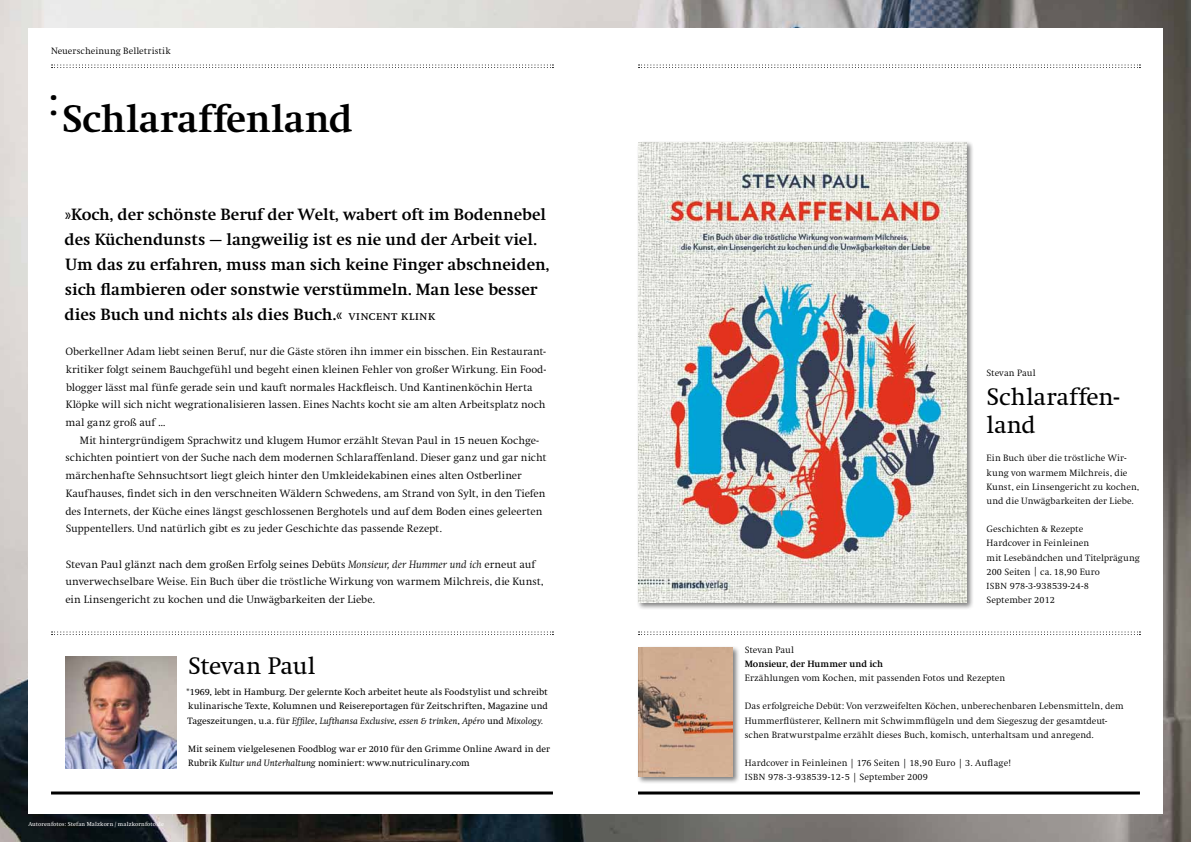
<style>
.page{position:relative;width:1191px;height:842px;background:#fff}
.page>*{position:absolute;margin:0;border:0;box-sizing:border-box;transform-origin:0 0}
.t1{font:700 40px "Swift EF";color:#000}
.t2{font:25px/28.4px "Swift EF";letter-spacing:-.005em;color:#000}
.t3{font:700 17px/24.8px "Swift EF";color:#000}
.t4{font:300 11px/17.7px "Swift EF";letter-spacing:.005em;color:#000}
.t5{font:300 9.5px/14.2px "Swift EF";letter-spacing:.01em;color:#000}
.t6{font:9.5px/14.2px "Swift EF";letter-spacing:.01em;color:#000;text-align:justify}
.t7{font:700 9.5px "Swift EF";color:#000}
.t8{font:6px "Swift EF";letter-spacing:.02em;color:#fff}
.s1{font-family:"Swift SCEF";font-weight:400;font-size:13.5px}
.s2{font-style:italic}
.s3{font-size:9.2px}
</style>
<div class="page">
<img style="left:0;top:0;width:1191px;height:842px">
<div style="left:28px;top:28px;width:1134px;height:786px;background:#fff"></div>
<hr style="left:51px;top:791px;width:502px;height:3px;background:#000">
<hr style="left:638px;top:791px;width:502px;height:3px;background:#000">
<svg style="left:638px;top:631px;width:502px;height:4px"></svg>
<svg style="left:52px;top:631px;width:501px;height:4px"></svg>
<svg style="left:52px;top:64px;width:501px;height:4px"></svg>
<svg style="left:638px;top:64px;width:502px;height:4px"></svg>
<div style="left:636px;top:141px;width:338px;height:470px;background:#000;opacity:.5"></div>
<img style="left:638px;top:142px;width:328px;height:461px">
<img style="left:65px;top:656px;width:112px;height:112px">
<div style="left:636px;top:645px;width:103px;height:139px;background:#000;opacity:.5"></div>
<img style="left:638px;top:647px;width:94px;height:130px">
<p class="t5" style="left:51px;top:44px;width:121px">Neuerscheinung Belletristik</p>
<h1 class="t1" style="left:48px;top:97px;width:306px">:Schlaraffenland</h1>
<p class="t3" style="left:65px;top:203px;width:486px">»Koch, der schönste Beruf der Welt, wabert oft im Bodennebel des Küchendunsts — langweilig ist es nie und der Arbeit viel.<br>Um das zu erfahren, muss man sich keine Finger abschneiden, sich flambieren oder sonstwie verstümmeln. Man lese besser dies Buch und nichts als dies Buch.« <span class="s1">vincent klink</span></p>
<p class="t4" style="left:65px;top:343px;width:482px">Oberkellner Adam liebt seinen Beruf, nur die Gäste stören ihn immer ein bisschen. Ein Restaurant&shy;kritiker folgt seinem Bauchgefühl und begeht einen kleinen Fehler von großer Wirkung. Ein Food&shy;blogger lässt mal fünfe gerade sein und kauft normales Hackfleisch. Und Kantinenköchin Herta Klöpke will sich nicht wegrationalisieren lassen. Eines Nachts kocht sie am alten Arbeitsplatz noch mal ganz groß auf ...</p>
<p class="t4" style="left:65px;top:431px;width:483px;text-indent:15px">Mit hintergründigem Sprachwitz und klugem Humor erzählt Stevan Paul in 15 neuen Kochge&shy;schichten pointiert von der Suche nach dem modernen Schlaraffenland. Dieser ganz und gar nicht märchenhafte Sehnsuchtsort liegt gleich hinter den Umkleidekabinen eines alten Ostberliner Kaufhauses, findet sich in den verschneiten Wäldern Schwedens, am Strand von Sylt, in den Tiefen des Internets, der Küche eines längst geschlossenen Berghotels und auf dem Boden eines geleerten Suppentellers. Und natürlich gibt es zu jeder Geschichte das passende Rezept.</p>
<p class="t4" style="left:65px;top:555px;width:480px">Stevan Paul glänzt nach dem großen Erfolg seines Debüts <span class="s2">Monsieur, der Hummer und ich</span> erneut auf unverwechselbare Weise. Ein Buch über die tröstliche Wirkung von warmem Milchreis, die Kunst, ein Linsengericht zu kochen und die Unwägbarkeiten der Liebe.</p>
<h2 class="t2" style="left:188px;top:652px;width:129px">Stevan Paul</h2>
<p class="t8" style="left:28px;top:821px;width:137px">Autorenfotos: Stefan Malzkorn / malzkornfoto.de</p>
<p class="t6" style="left:187px;top:685px;width:363px">*1969, lebt in Hamburg. Der gelernte Koch arbeitet heute als Foodstylist und schreibt kulinarische Texte, Kolumnen und Reisereportagen für Zeitschriften, Magazine und Tageszeitungen, u.a. für <span class="s2">Effilee</span>, <span class="s2">Lufthansa Exclusive</span>, <span class="s2">essen &amp; trinken</span>, <span class="s2">Apéro</span> und <span class="s2">Mixology.</span></p>
<p class="t6" style="left:188px;top:742px;width:363px">Mit seinem vielgelesenen Foodblog war er 2010 für den Grimme Online Award in der<br>Rubrik <span class="s2">Kultur und Unterhaltung</span> nominiert: www.nutriculinary.com</p>
<p class="t5" style="left:986px;top:366px;width:51px">Stevan Paul</p>
<h2 class="t2" style="left:986px;top:383px;width:134px">Schlaraffen&shy;land</h2>
<p class="t5" style="left:986px;top:451px;width:154px">Ein Buch über die tröstliche Wir&shy;kung von warmem Milchreis, die Kunst, ein Linsengericht zu kochen, und die Unwägbarkeiten der Liebe.</p>
<p class="t5" style="left:986px;top:522px;width:155px">Geschichten &amp; Rezepte<br>Hardcover in Feinleinen<br>mit Lesebändchen und Titelprägung<br>200 Seiten | ca. 18,90 Euro<br><span class="s3">ISBN</span> 978-3-938539-24-8<br>September 2012</p>
<p class="t5" style="left:745px;top:643px;width:51px">Stevan Paul</p>
<p class="t7" style="left:745px;top:659px;width:140px">Monsieur, der Hummer und ich</p>
<p class="t5" style="left:745px;top:671px;width:262px">Erzählungen vom Kochen, mit passenden Fotos und Rezepten</p>
<p class="t5" style="left:745px;top:699px;width:380px">Das erfolgreiche Debüt: Von verzweifelten Köchen, unberechenbaren Lebensmitteln, dem<br>Hummerflüsterer, Kellnern mit Schwimmflügeln und dem Siegeszug der gesamtdeut&shy;schen Bratwurstpalme erzählt dieses Buch, komisch, unterhaltsam und anregend.</p>
<p class="t5" style="left:745px;top:756px;width:267px">Hardcover in Feinleinen | 176 Seiten | 18,90 Euro | 3. Auflage!<br><span class="s3">ISBN</span> 978-3-938539-12-5 | September 2009</p>
</div>
